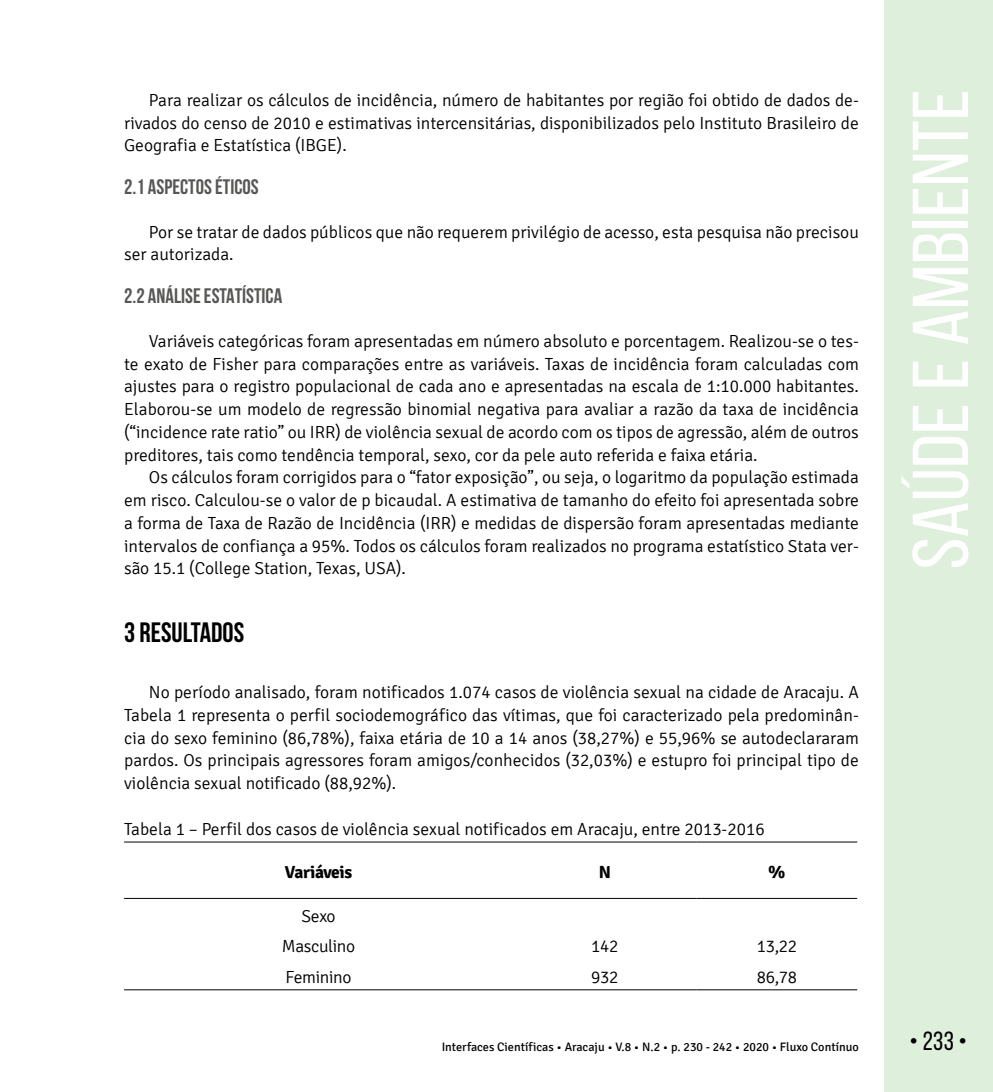
<style>
.page{position:relative;width:993px;height:1092px;background:#fff}
.page>*{position:absolute;margin:0;border:0;box-sizing:border-box;transform-origin:0 0}
.t1{font:78.75px "Bebas Neue";color:#fff;scale:1.09 1}
.t2{font:700 28px "Bebas Neue";color:#000}
.t3{font:26.25px "Bebas Neue";color:#000}
.t4{font:700 21px "Bebas Neue";color:#575756}
.t5{font:300 17.5px/22.8px "Signika";color:#000;text-align:justify}
.t6{font:300 17.5px/30.4px "Signika";letter-spacing:-.02em;color:#000;text-align:center}
.t7{font:700 17.5px "Signika";letter-spacing:-.02em;color:#000}
.t8{font:12.25px "Signika";color:#000}
</style>
<div class="page">
<div style="left:883px;top:0;width:109px;height:1091px;background:#deefdc"></div>
<hr style="left:124px;top:989px;width:389px;height:1px;background:#000">
<hr style="left:513px;top:989px;width:183px;height:1px;background:#000">
<hr style="left:696px;top:989px;width:160px;height:1px;background:#000">
<hr style="left:124px;top:841px;width:389px;height:1px;background:#000">
<hr style="left:513px;top:841px;width:183px;height:1px;background:#000">
<hr style="left:696px;top:841px;width:160px;height:1px;background:#000">
<hr style="left:124px;top:897px;width:389px;height:1px;background:#000">
<hr style="left:513px;top:897px;width:183px;height:1px;background:#000">
<hr style="left:696px;top:897px;width:160px;height:1px;background:#000">
<p class="t5" style="left:124px;top:89px;width:736px;text-indent:25px">Para realizar os cálculos de incidência, número de habitantes por região foi obtido de dados de&shy;rivados do censo de 2010 e estimativas intercensitárias, disponibilizados pelo Instituto Brasileiro de Geografia e Estatística (IBGE).</p>
<p class="t4" style="left:124px;top:175px;width:136px">2.1 ASPECTOS ÉTICOS</p>
<p class="t5" style="left:124px;top:221px;width:736px;text-indent:25px">Por se tratar de dados públicos que não requerem privilégio de acesso, esta pesquisa não precisou ser autorizada.</p>
<p class="t4" style="left:124px;top:284px;width:160px">2.2 ANÁLISE ESTATÍSTICA</p>
<p class="t5" style="left:124px;top:330px;width:736px;text-indent:25px">Variáveis categóricas foram apresentadas em número absoluto e porcentagem. Realizou-se o tes&shy;te exato de Fisher para comparações entre as variáveis. Taxas de incidência foram calculadas com ajustes para o registro populacional de cada ano e apresentadas na escala de 1:10.000 habitantes.<br>Elaborou-se um modelo de regressão binomial negativa para avaliar a razão da taxa de incidência (“incidence rate ratio” ou IRR) de violência sexual de acordo com os tipos de agressão, além de outros preditores, tais como tendência temporal, sexo, cor da pele auto referida e faixa etária.</p>
<p class="t5" style="left:124px;top:466px;width:736px;text-indent:25px">Os cálculos foram corrigidos para o “fator exposição”, ou seja, o logaritmo da população estimada em risco. Calculou-se o valor de p bicaudal. A estimativa de tamanho do efeito foi apresentada sobre a forma de Taxa de Razão de Incidência (IRR) e medidas de dispersão foram apresentadas mediante intervalos de confiança a 95%. Todos os cálculos foram realizados no programa estatístico Stata ver&shy;são 15.1 (College Station, Texas, USA).</p>
<h2 class="t2" style="left:124px;top:616px;width:121px">3 RESULTADOS</h2>
<p class="t5" style="left:124px;top:681px;width:736px;text-indent:25px">No período analisado, foram notificados 1.074 casos de violência sexual na cidade de Aracaju. A Tabela 1 representa o perfil sociodemográfico das vítimas, que foi caracterizado pela predominân&shy;cia do sexo feminino (86,78%), faixa etária de 10 a 14 anos (38,27%) e 55,96% se autodeclararam pardos. Os principais agressores foram amigos/conhecidos (32,03%) e estupro foi principal tipo de violência sexual notificado (88,92%).</p>
<p class="t5" style="left:124px;top:817px;width:641px">Tabela 1 – Perfil dos casos de violência sexual notificados em Aracaju, entre 2013-2016</p>
<p class="t7" style="left:285px;top:861px;width:69px">Variáveis</p>
<p class="t7" style="left:598px;top:861px;width:14px">N</p>
<p class="t7" style="left:768px;top:861px;width:19px">%</p>
<p class="t6" style="left:282px;top:901px;width:75px">Sexo<br>Masculino</p>
<p class="t5" style="left:591px;top:935px;width:29px">142</p>
<p class="t5" style="left:756px;top:935px;width:42px">13,22</p>
<p class="t6" style="left:285px;top:961px;width:67px">Feminino</p>
<p class="t5" style="left:591px;top:965px;width:29px">932</p>
<p class="t5" style="left:756px;top:965px;width:42px">86,78</p>
<h1 class="t1" style="left:897px;top:569px;width:442px;rotate:-90deg">Saúde e Ambiente</h1>
<p class="t8" style="left:441px;top:1040px;width:418px">Interfaces Científicas • Aracaju • V.8 • N.2 • p. 230 - 242 • 2020 • Fluxo Contínuo</p>
<h3 class="t3" style="left:909px;top:1026px;width:59px">• 233 •</h3>
</div>
